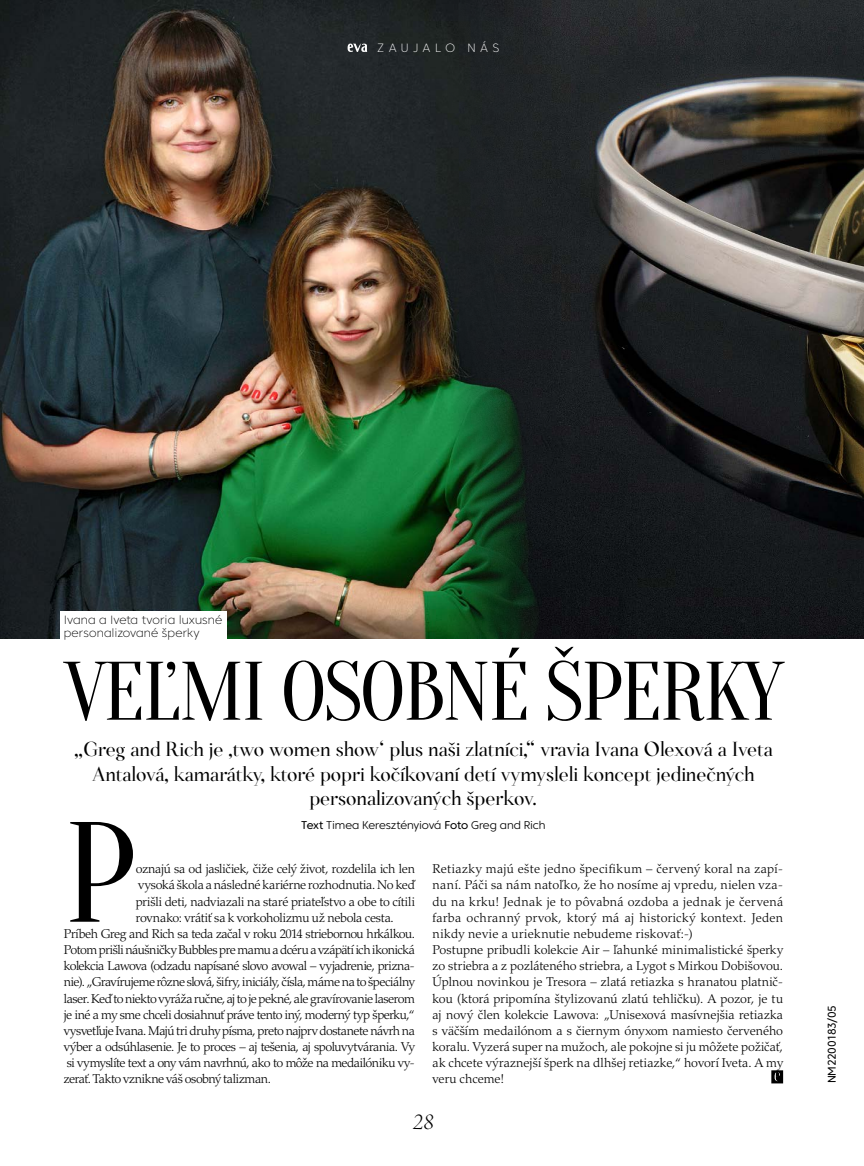
<style>
.page{position:relative;width:864px;height:1166px;background:#fff}
.page>*{position:absolute;margin:0;border:0;box-sizing:border-box;transform-origin:0 0}
.t1{font:142.35px "Oranienbaum";color:#000}
.t2{font:82.8px "Oranienbaum";letter-spacing:-.03em;color:#000}
.t3{font:24px "Adobe Jenson Pro Lt It Disp";color:#000}
.t4{font:19.5px/24px "Salinas Demo";color:#000;text-align:center}
.t5{font:300 12.75px/16.2px "Palatino LT Pro";letter-spacing:.01em;color:#000}
.t6{font:300 12.75px "Palatino LT Pro";letter-spacing:-.035em;color:#000}
.t7{font:300 12.75px "Palatino LT Pro";letter-spacing:-.04em;color:#000}
.t8{font:300 12.75px "Palatino LT Pro";letter-spacing:-.01em;color:#000}
.t9{font:300 12.75px "Palatino LT Pro";letter-spacing:-.045em;color:#000}
.t10{font:200 12px/12.9px "Core Sans CR 25";letter-spacing:.005em;color:#000}
.t11{font:200 12px "Core Sans CR 25";letter-spacing:.36em;color:#fff}
.t12{font:300 11.25px "Core Sans CR 35";letter-spacing:-.015em;color:#000}
.t13{font:11.25px "Core Sans CR 45";letter-spacing:-.03em;color:#000}
.s1{font-family:"Core Sans CR 45";font-weight:400}
</style>
<div class="page">
<img style="left:0;top:0;width:449px;height:638px">
<img style="left:449px;top:0;width:414px;height:638px">
<svg style="left:347px;top:43px;width:20px;height:9px"></svg>
<svg style="left:771px;top:1070px;width:11px;height:13px"></svg>
<div style="left:60px;top:611px;width:166px;height:29px;background:#fff"></div>
<p class="t11" style="left:377px;top:40px;width:123px">ZAUJALO NÁS</p>
<p class="t10" style="left:64px;top:613px;width:160px">Ivana a Iveta tvoria luxusné personalizované šperky</p>
<h2 class="t2" style="left:64px;top:645px;width:720px">VEĽMI OSOBNÉ ŠPERKY</h2>
<h3 class="t4" style="left:74px;top:737px;width:700px">„Greg and Rich je ‚two women show‘ plus naši zlatníci,“ vravia Ivana Olexová a Iveta<br>Antalová, kamarátky, ktoré popri kočíkovaní detí vymysleli koncept jedinečných personalizovaných šperkov.</h3>
<p class="t12" style="left:301px;top:817px;width:246px"><span class="s1">Text</span> Timea Keresztényiová <span class="s1">Foto</span> Greg and Rich</p>
<p class="t8" style="left:136px;top:861px;width:280px">oznajú sa od jasličiek, čiže celý život, rozdelila ich len</p>
<p class="t8" style="left:138px;top:877px;width:278px">vysoká škola a následné kariérne rozhodnutia. No keď</p>
<p class="t8" style="left:136px;top:893px;width:280px">prišli deti, nadviazali na staré priateľstvo a obe to cítili</p>
<p class="t8" style="left:136px;top:909px;width:259px">rovnako: vrátiť sa k vorkoholizmu už nebola cesta.</p>
<p class="t7" style="left:64px;top:925px;width:352px">Príbeh Greg and Rich sa teda začal v roku 2014 striebornou hrkálkou.</p>
<p class="t7" style="left:64px;top:941px;width:352px">Potom prišli náušničky Bubbles pre mamu a dcéru a vzápätí ich ikonická</p>
<p class="t7" style="left:64px;top:957px;width:352px">kolekcia Lawova (odzadu napísané slovo avowal – vyjadrenie, prizna-</p>
<p class="t6" style="left:64px;top:974px;width:352px">nie). „Gravírujeme rôzne slová, šifry, iniciály, čísla, máme na to špeciálny</p>
<p class="t7" style="left:64px;top:990px;width:352px">laser. Keď to niekto vyráža ručne, aj to je pekné, ale gravírovanie laserom</p>
<p class="t9" style="left:64px;top:1006px;width:352px">je iné a my sme chceli dosiahnuť práve tento iný, moderný typ šperku,“</p>
<p class="t6" style="left:64px;top:1022px;width:352px">vysvetľuje Ivana. Majú tri druhy písma, preto najprv dostanete návrh na</p>
<p class="t6" style="left:64px;top:1038px;width:352px">výber a odsúhlasenie. Je to proces – aj tešenia, aj spoluvytvárania. Vy</p>
<p class="t6" style="left:67px;top:1054px;width:349px">si vymyslíte text a ony vám navrhnú, ako to môže na medailóniku vy-</p>
<p class="t6" style="left:64px;top:1071px;width:208px">zerať. Takto vznikne váš osobný talizman.</p>
<h1 class="t1" style="left:64px;top:794px;width:73px">P</h1>
<p class="t5" style="left:432px;top:860px;width:352px">Retiazky majú ešte jedno špecifikum – červený koral na zapí&shy;naní. Páči sa nám natoľko, že ho nosíme aj vpredu, nielen vza&shy;du na krku! Jednak je to pôvabná ozdoba a jednak je červená farba ochranný prvok, ktorý má aj historický kontext. Jeden nikdy nevie a urieknutie nebudeme riskovať:-)<br>Postupne pribudli kolekcie Air – ľahunké minimalistické šperky zo striebra a z pozláteného striebra, a Lygot s Mirkou Dobišovou.<br>Úplnou novinkou je Tresora – zlatá retiazka s hranatou platnič&shy;kou (ktorá pripomína štylizovanú zlatú tehličku). A pozor, je tu aj nový člen kolekcie Lawova: „Unisexová masívnejšia retiazka s väčším medailónom a s čiernym ónyxom namiesto červeného koralu. Vyzerá super na mužoch, ale pokojne si ju môžete požičať, ak chcete výraznejší šperk na dlhšej retiazke,“ hovorí Iveta. A my veru chceme!</p>
<h3 class="t3" style="left:413px;top:1108px;width:22px">28</h3>
<p class="t13" style="left:824px;top:1083px;width:80px;rotate:-90deg">NM2200183/05</p>
</div>
